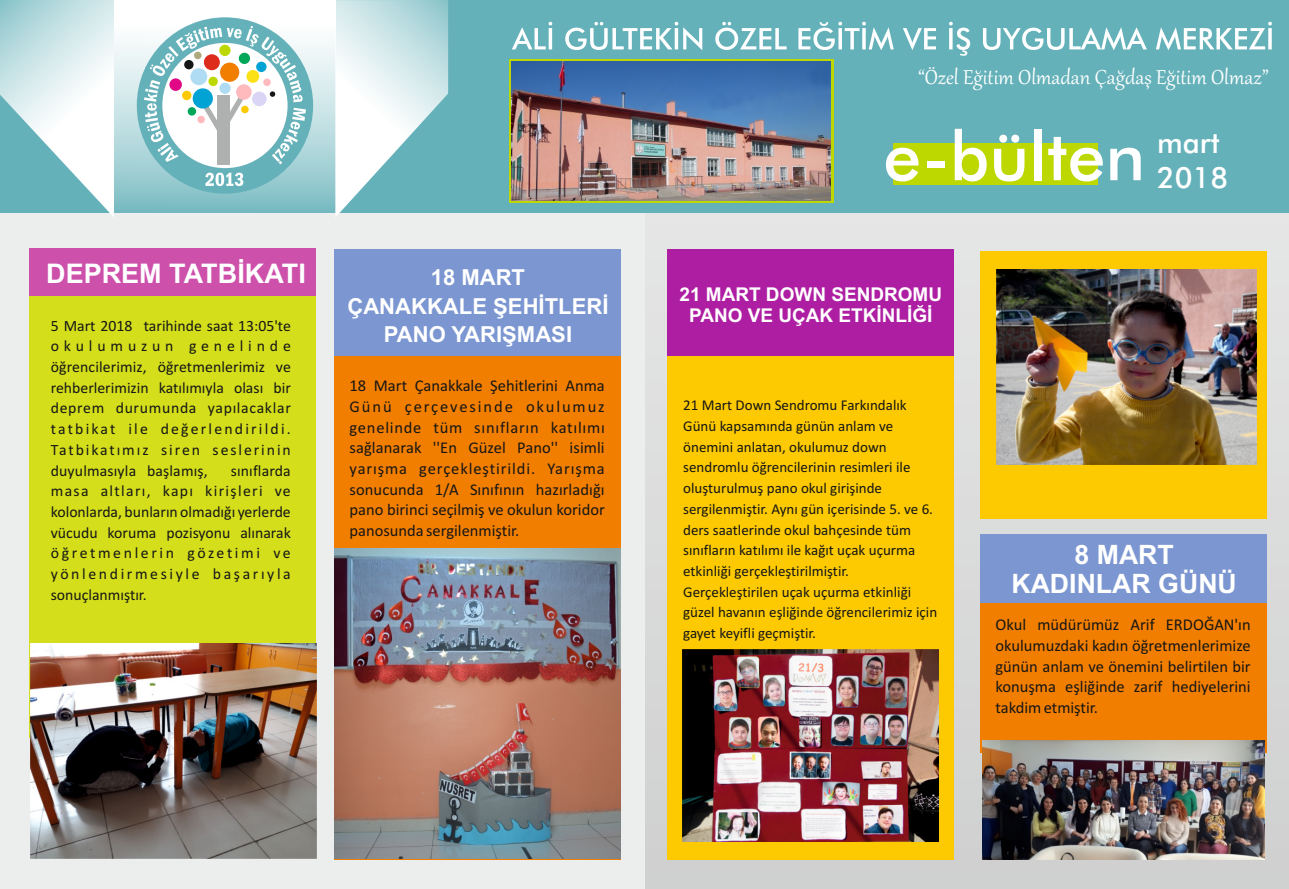
<style>
.page{position:relative;width:1289px;height:889px;background:#fff}
.page>*{position:absolute;margin:0;border:0;box-sizing:border-box;transform-origin:0 0}
.t1{font:500 67.8px "Futura BT";color:#fff}
.t2{font:500 29.4px/35.2px "Futura BT";color:#fff}
.t3{font:700 27px "Arial";color:#fff}
.t4{font:700 26.7px/29.8px "Arial";color:#fff;text-align:center}
.t5{font:24.9px "Gabriola";color:#fff}
.t6{font:700 22.05px/28.5px "Arial";color:#fff;text-align:center}
.t7{font:700 19.05px/20.7px "Arial";color:#fff;text-align:center}
.t8{font:16.5px/20.7px "Calibri";color:#151616;text-align:justify}
.t9{font:15.75px/20.7px "Calibri";letter-spacing:.12em;color:#151616;text-align:justify}
.t10{font:15px/20.7px "Calibri";color:#151616}
</style>
<div class="page">
<div style="left:0;top:0;width:1288px;height:889px;background:#dbdcdc"></div>
<div style="left:0;top:0;width:645px;height:889px;background:#eceded"></div>
<div style="left:0;top:0;width:1288px;height:213px;background:#64b1b9"></div>
<svg style="left:114px;top:0;width:221px;height:213px"></svg>
<svg style="left:335px;top:0;width:113px;height:217px"></svg>
<svg style="left:0;top:0;width:114px;height:217px"></svg>
<svg style="left:137px;top:17px;width:176px;height:177px"></svg>
<svg style="left:512px;top:22px;width:759px;height:34px"></svg>
<svg style="left:509px;top:59px;width:324px;height:144px;fill:#bcd800"></svg>
<img style="left:511px;top:62px;width:319px;height:138px">
<div style="left:893px;top:143px;width:204px;height:42px;background:#bcd800"></div>
<div style="left:29px;top:249px;width:287px;height:488px;background:#d4de1b"></div>
<div style="left:29px;top:249px;width:287px;height:47px;background:#cd50ab"></div>
<img style="left:30px;top:643px;width:287px;height:215px">
<div style="left:334px;top:253px;width:286px;height:606px;background:#f27e00"></div>
<div style="left:334px;top:249px;width:286px;height:106px;background:#7b96d1"></div>
<img style="left:334px;top:548px;width:287px;height:310px">
<div style="left:979px;top:539px;width:287px;height:213px;background:#f27e00"></div>
<div style="left:979px;top:534px;width:287px;height:69px;background:#7b96d1"></div>
<img style="left:982px;top:740px;width:282px;height:119px">
<div style="left:667px;top:253px;width:287px;height:606px;background:#fdc900"></div>
<div style="left:667px;top:249px;width:287px;height:106px;background:#ae1ea3"></div>
<img style="left:682px;top:649px;width:256px;height:192px">
<div style="left:979px;top:251px;width:287px;height:267px;background:#fdc900"></div>
<img style="left:996px;top:269px;width:260px;height:195px">
<h3 class="t3" style="left:46px;top:263px;width:261px">DEPREM TATBİKATI</h3>
<p class="t9" style="left:51px;top:316px;width:242px">5 Mart 2018 tarihinde saat 13:05'te okulumuzun genelinde öğrencilerimiz, öğretmenlerimiz ve rehberlerimizin katılımıyla olası bir deprem durumunda yapılacaklar tatbikat ile değerlendirildi.<br>Tatbikatımız siren seslerinin duyulmasıyla başlamış,</p>
<p class="t9" style="left:51px;top:461px;width:241px;text-indent:180px">sınıflarda masa altları, kapı kirişleri ve kolonlarda, bunların olmadığı yerlerde vücudu koruma pozisyonu alınarak öğretmenlerin gözetimi ve yönlendirmesiyle başarıyla sonuçlanmıştır.</p>
<h3 class="t6" style="left:347px;top:265px;width:262px">18 MART<br>ÇANAKKALE ŞEHİTLERİ<br>PANO YARIŞMASI</h3>
<p class="t8" style="left:349px;top:376px;width:257px">18 Mart Çanakkale Şehitlerini Anma Günü çerçevesinde okulumuz genelinde tüm sınıfların katılımı sağlanarak ''En Güzel Pano'' isimli yarışma gerçekleştirildi. Yarışma sonucunda 1/A Sınıfının hazırladığı pano birinci seçilmiş ve okulun koridor panosunda sergilenmiştir.</p>
<h3 class="t5" style="left:918px;top:67px;width:352px">“Özel Eğitim Olmadan Çağdaş Eğitim Olmaz”</h3>
<h1 class="t1" style="left:883px;top:129px;width:263px">e-bülten</h1>
<h2 class="t2" style="left:1156px;top:127px;width:72px">mart<br>2018</h2>
<p class="t7" style="left:679px;top:286px;width:264px">21 MART DOWN SENDROMU<br>PANO VE UÇAK ETKİNLİĞİ</p>
<p class="t10" style="left:683px;top:396px;width:255px">21 Mart Down Sendromu Farkındalık Günü kapsamında günün anlam ve önemini anlatan, okulumuz down sendromlu öğrencilerinin resimleri ile oluşturulmuş pano okul girişinde sergilenmiştir. Aynı gün içerisinde 5. ve 6. ders saatlerinde okul bahçesinde tüm sınıfların katılımı ile kağıt uçak uçurma etkinliği gerçekleştirilmiştir.<br>Gerçekleştirilen uçak uçurma etkinliği güzel havanın eşliğinde öğrencilerimiz için gayet keyifli geçmiştir.</p>
<h3 class="t4" style="left:1011px;top:541px;width:227px">8 MART<br>KADINLAR GÜNÜ</h3>
<p class="t8" style="left:995px;top:616px;width:257px">Okul müdürümüz Arif ERDOĞAN'ın okulumuzdaki kadın öğretmenlerimize günün anlam ve önemini belirtilen bir konuşma eşliğinde zarif hediyelerini takdim etmiştir.</p>
</div>
